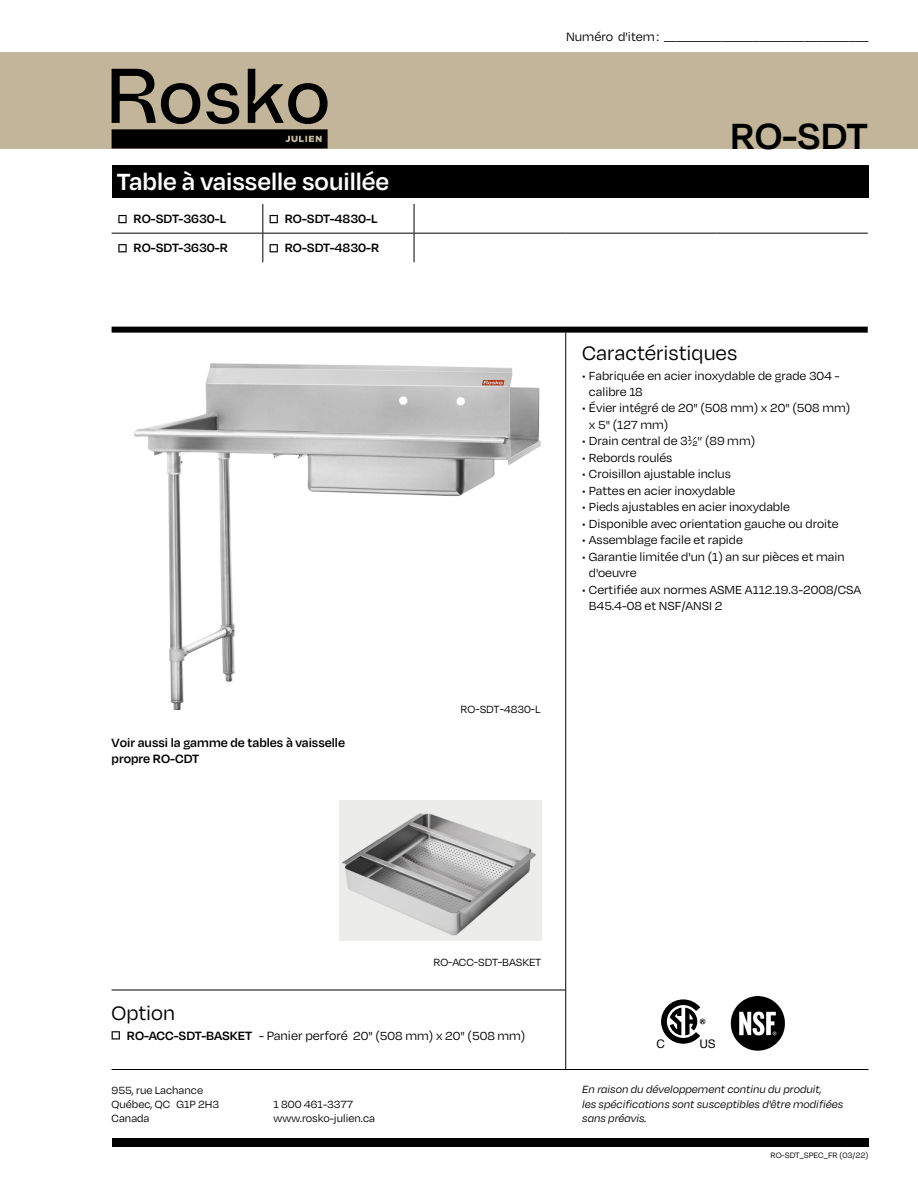
<style>
.page{position:relative;width:918px;height:1188px;background:#fff}
.page>*{position:absolute;margin:0;border:0;box-sizing:border-box;transform-origin:0 0}
.t1{font:600 42px "Degular";color:#000}
.t2{font:600 27px "Degular";color:#fff}
.t3{font:22.5px "Degular";color:#000}
.t4{font:600 13.8px/16.5px "Degular";color:#000}
.t5{font:13.8px "Degular";color:#000}
.t6{font:13.5px/16.5px "Degular";color:#000}
.t7{font:italic 12px/14.2px "Degular";color:#000}
.t8{font:12px/14.2px "Degular";color:#000}
.t9{font:11.85px "Helvetica";color:#000}
.t10{font:9px "Degular";color:#000}
.s1{font-weight:600;font-size:13.8px}
.s2{font-size:13.8px}
</style>
<div class="page">
<img style="left:134px;top:363px;width:407px;height:347px">
<div style="left:0;top:52px;width:918px;height:96px;background:#c2b59a"></div>
<div style="left:112px;top:165px;width:756px;height:33px;background:#000"></div>
<hr style="left:112px;top:1069px;width:756px;height:1px;background:#000">
<svg style="left:112px;top:69px;width:216px;height:79px"></svg>
<hr style="left:565px;top:333px;width:1px;height:737px;background:#000">
<svg style="left:112px;top:327px;width:756px;height:6px;background:#0f0f0f"></svg>
<hr style="left:263px;top:233px;width:151px;height:1px;background:#000">
<svg style="left:262px;top:204px;width:1px;height:58px"></svg>
<hr style="left:414px;top:233px;width:151px;height:1px;background:#000">
<hr style="left:565px;top:233px;width:152px;height:1px;background:#000">
<hr style="left:717px;top:233px;width:151px;height:1px;background:#000">
<hr style="left:112px;top:233px;width:151px;height:1px;background:#000">
<svg style="left:414px;top:204px;width:1px;height:58px"></svg>
<svg style="left:118px;top:215px;width:9px;height:8px"></svg>
<svg style="left:270px;top:215px;width:8px;height:8px"></svg>
<svg style="left:118px;top:244px;width:9px;height:8px"></svg>
<svg style="left:270px;top:244px;width:8px;height:8px"></svg>
<svg style="left:112px;top:1031px;width:8px;height:9px"></svg>
<hr style="left:112px;top:990px;width:453px;height:1px;background:#000">
<img style="left:339px;top:801px;width:202px;height:140px">
<img style="left:730px;top:997px;width:55px;height:54px">
<svg style="left:661px;top:999px;width:44px;height:45px"></svg>
<div style="left:112px;top:1138px;width:756px;height:9px;background:#000"></div>
<p class="t5" style="left:566px;top:29px;width:304px">Numéro d'item: ________________________________</p>
<h2 class="t2" style="left:117px;top:164px;width:274px">Table à vaisselle souillée</h2>
<p class="t4" style="left:134px;top:210px;width:94px">RO-SDT-3630-L</p>
<p class="t4" style="left:285px;top:210px;width:94px">RO-SDT-4830-L</p>
<p class="t4" style="left:134px;top:239px;width:96px">RO-SDT-3630-R</p>
<p class="t4" style="left:285px;top:239px;width:96px">RO-SDT-4830-R</p>
<p class="t4" style="left:112px;top:733px;width:235px">Voir aussi la gamme de tables à vaisselle propre RO-CDT</p>
<h1 class="t1" style="left:730px;top:109px;width:140px">RO-SDT</h1>
<p class="t8" style="left:461px;top:702px;width:81px">RO-SDT-4830-L</p>
<h3 class="t3" style="left:582px;top:340px;width:156px">Caractéristiques</h3>
<p class="t6" style="left:589px;top:367px;width:252px;text-indent:-7px">• Fabriquée en acier inoxydable de grade 304 - calibre 18</p>
<p class="t6" style="left:589px;top:400px;width:263px;text-indent:-7px">• Évier intégré de 20" (508 mm) x 20" (508 mm) x 5" (127 mm)</p>
<p class="t6" style="left:582px;top:433px;width:174px">• Drain central de 3½'’ (89 mm)</p>
<p class="t6" style="left:582px;top:449px;width:92px">• Rebords roulés</p>
<p class="t6" style="left:582px;top:466px;width:150px">• Croisillon ajustable inclus</p>
<p class="t6" style="left:582px;top:482px;width:155px">• Pattes en acier inoxydable</p>
<p class="t6" style="left:582px;top:499px;width:209px">• Pieds ajustables en acier inoxydable</p>
<p class="t6" style="left:582px;top:515px;width:258px">• Disponible avec orientation gauche ou droite</p>
<p class="t6" style="left:582px;top:531px;width:162px">• Assemblage facile et rapide</p>
<p class="t6" style="left:589px;top:548px;width:257px;text-indent:-7px">• Garantie limitée d'un (1) an sur pièces et main d'oeuvre</p>
<p class="t6" style="left:589px;top:581px;width:274px;text-indent:-7px">• Certifiée aux normes ASME A112.19.3-2008/CSA<br>B45.4-08 et NSF/ANSI 2</p>
<p class="t8" style="left:433px;top:954px;width:110px">RO-ACC-SDT-BASKET</p>
<h3 class="t3" style="left:112px;top:1000px;width:65px">Option</h3>
<p class="t6" style="left:127px;top:1027px;width:400px"><span class="s1">RO-ACC-SDT-BASKET</span> <span class="s2">- Panier perforé</span> 20" (508 mm) x 20" (508 mm)</p>
<p class="t9" style="left:656px;top:1035px;width:10px">C</p>
<p class="t9" style="left:699px;top:1035px;width:18px">US</p>
<p class="t8" style="left:112px;top:1082px;width:109px">955, rue Lachance<br>Québec, QC G1P 2H3<br>Canada</p>
<p class="t7" style="left:582px;top:1082px;width:263px">En raison du développement continu du produit,<br>les spécifications sont susceptibles d'être modifiées sans préavis.</p>
<p class="t8" style="left:273px;top:1096px;width:103px">1 800 461-3377 www.rosko-julien.ca</p>
<p class="t10" style="left:770px;top:1150px;width:100px">RO-SDT_SPEC_FR (03/22)</p>
</div>
